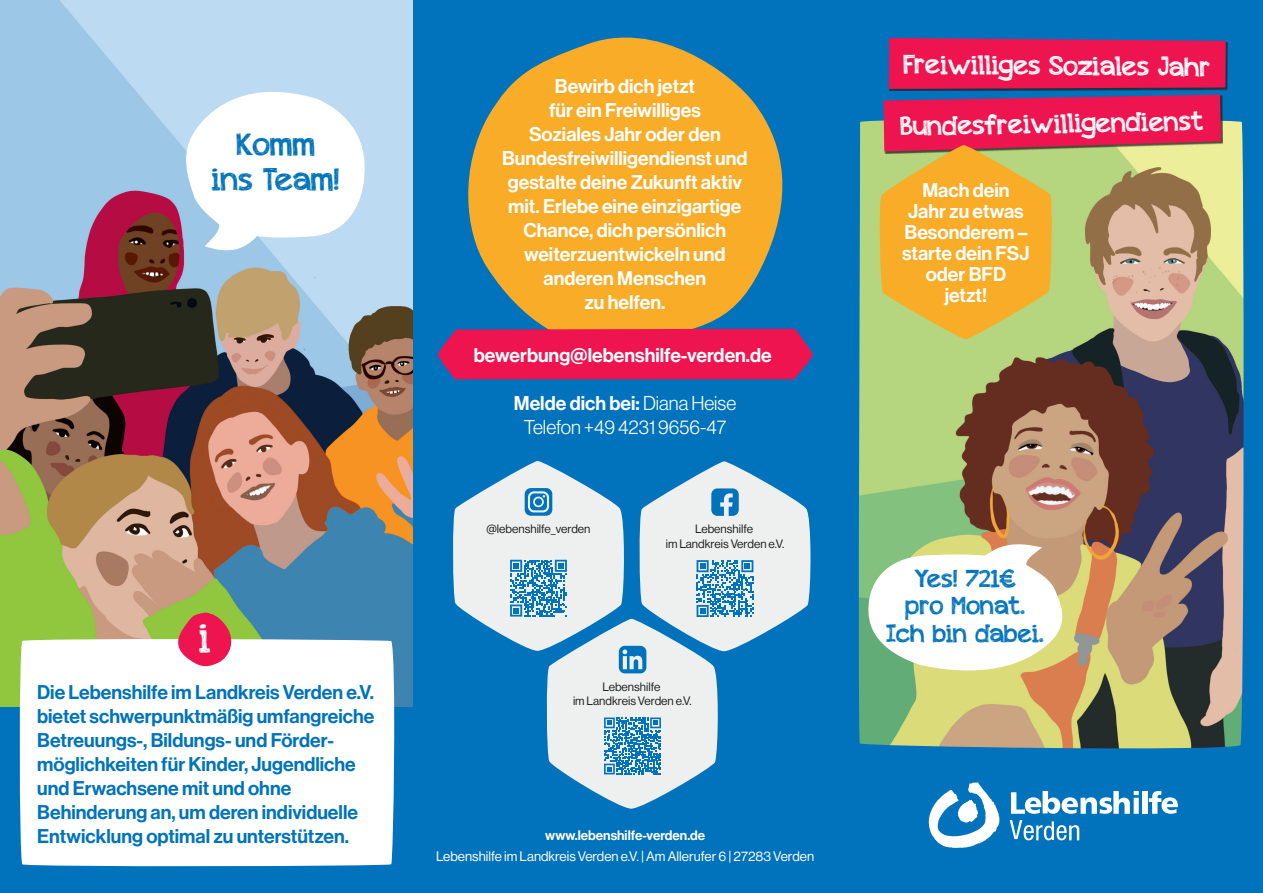
<style>
.page{position:relative;width:1263px;height:893px;background:#0073bc}
.page>*{position:absolute;margin:0;border:0;box-sizing:border-box;transform-origin:0 0}
.t1{font:41.4px "appleberry";color:#fff}
.t2{font:32.1px/34.2px "appleberry";color:#0073bc;text-align:center}
.t3{font:27px "appleberry";color:#fff}
.t4{font:25.5px/27.2px "appleberry";color:#0073bc;text-align:center}
.t5{font:19.5px/24px "N Haas Grotesk DS Pro 65 Md";color:#fff;text-align:center}
.t6{font:19.5px/24px "N Haas Grotesk DS Pro 65 Md";color:#0073bc}
.t7{font:19.5px "N Haas Grotesk DS Pro 45 Lt";color:#fff}
.t8{font:13.5px "N Haas Grotesk DS Pro 55 Rg";color:#fff}
.t9{font:13.5px "N Haas Grotesk DS Pro 65 Md";color:#fff}
.t10{font:11.85px/14.7px "N Haas Grotesk DS Pro 55 Rg";color:#231f20;text-align:center}
.s1{font-family:"N Haas Grotesk DS Pro 45 Lt"}
</style>
<div class="page">
<img style="left:0;top:0;width:412px;height:707px">
<img style="left:858px;top:120px;width:386px;height:629px">
<svg style="left:863px;top:543px;width:207px;height:138px;background:#e4e8d1"></svg>
<svg style="left:468px;top:37px;width:328px;height:292px;fill:#f8ac27"></svg>
<div style="left:438px;top:329px;width:375px;height:50px;background:#ed1450"></div>
<div style="left:889px;top:39px;width:339px;height:52px;background:#231f20;opacity:.75"></div>
<div style="left:889px;top:38px;width:337px;height:51px;background:#ed1450"></div>
<div style="left:19px;top:638px;width:378px;height:229px;background:#fff"></div>
<svg style="left:174px;top:612px;width:61px;height:57px;background:#df646f"></svg>
<svg style="left:929px;top:782px;width:71px;height:66px"></svg>
<svg style="left:1011px;top:791px;width:128px;height:23px"></svg>
<div style="left:1142px;top:791px;width:5px;height:23px;background:#fff"></div>
<svg style="left:1149px;top:791px;width:29px;height:23px"></svg>
<svg style="left:1010px;top:820px;width:69px;height:20px"></svg>
<svg style="left:179px;top:79px;width:191px;height:173px;background:#e6f0f9"></svg>
<svg style="left:878px;top:95px;width:343px;height:244px;background:#d5955c"></svg>
<svg style="left:453px;top:461px;width:357px;height:348px"></svg>
<h2 class="t2" style="left:212px;top:127px;width:129px">Komm ins Team!</h2>
<h1 class="t1" style="left:199px;top:610px;width:13px">i</h1>
<p class="t6" style="left:37px;top:678px;width:339px">Die Lebenshilfe im Landkreis Verden e.V. bietet schwerpunktmäßig umfangreiche Betreuungs-, Bildungs- und Förder&shy;möglichkeiten für Kinder, Jugendliche und Erwachsene mit und ohne Behinderung an, um deren individuelle Entwicklung optimal zu unterstützen.</p>
<p class="t5" style="left:502px;top:73px;width:247px">Bewirb dich jetzt<br>für ein Freiwilliges<br>Soziales Jahr oder den<br>Bundesfreiwilligendienst und gestalte deine Zukunft aktiv mit. Erlebe eine einzigartige<br>Chance, dich persönlich weiterzuentwickeln und anderen Menschen<br>zu helfen.</p>
<p class="t5" style="left:474px;top:342px;width:299px">bewerbung@lebenshilfe-verden.de</p>
<p class="t5" style="left:514px;top:390px;width:224px">Melde dich bei: <span class="s1">Diana Heise</span></p>
<p class="t7" style="left:524px;top:414px;width:204px">Telefon +49 4231 9656-47</p>
<p class="t10" style="left:486px;top:521px;width:106px">@lebenshilfe_verden</p>
<p class="t10" style="left:666px;top:522px;width:120px">Lebenshilfe<br>im Landkreis Verden e.V.</p>
<p class="t10" style="left:573px;top:679px;width:120px">Lebenshilfe<br>im Landkreis Verden e.V.</p>
<p class="t9" style="left:545px;top:826px;width:162px">www.lebenshilfe-verden.de</p>
<p class="t8" style="left:436px;top:846px;width:379px">Lebenshilfe im Landkreis Verden e.V. | Am Allerufer 6 | 27283 Verden</p>
<h3 class="t3" style="left:904px;top:45px;width:309px;rotate:1deg">Freiwilliges Soziales Jahr</h3>
<h3 class="t3" style="left:900px;top:108px;width:305px;rotate:-1deg">Bundesfreiwilligendienst</h3>
<p class="t5" style="left:902px;top:179px;width:129px;line-height:21px">Mach dein<br>Jahr zu etwas<br>Besonderem – starte dein FSJ oder BFD jetzt!</p>
<h3 class="t4" style="left:887px;top:564px;width:159px">Yes! 721€<br>pro Monat.<br>Ich bin dabei.</h3>
</div>
